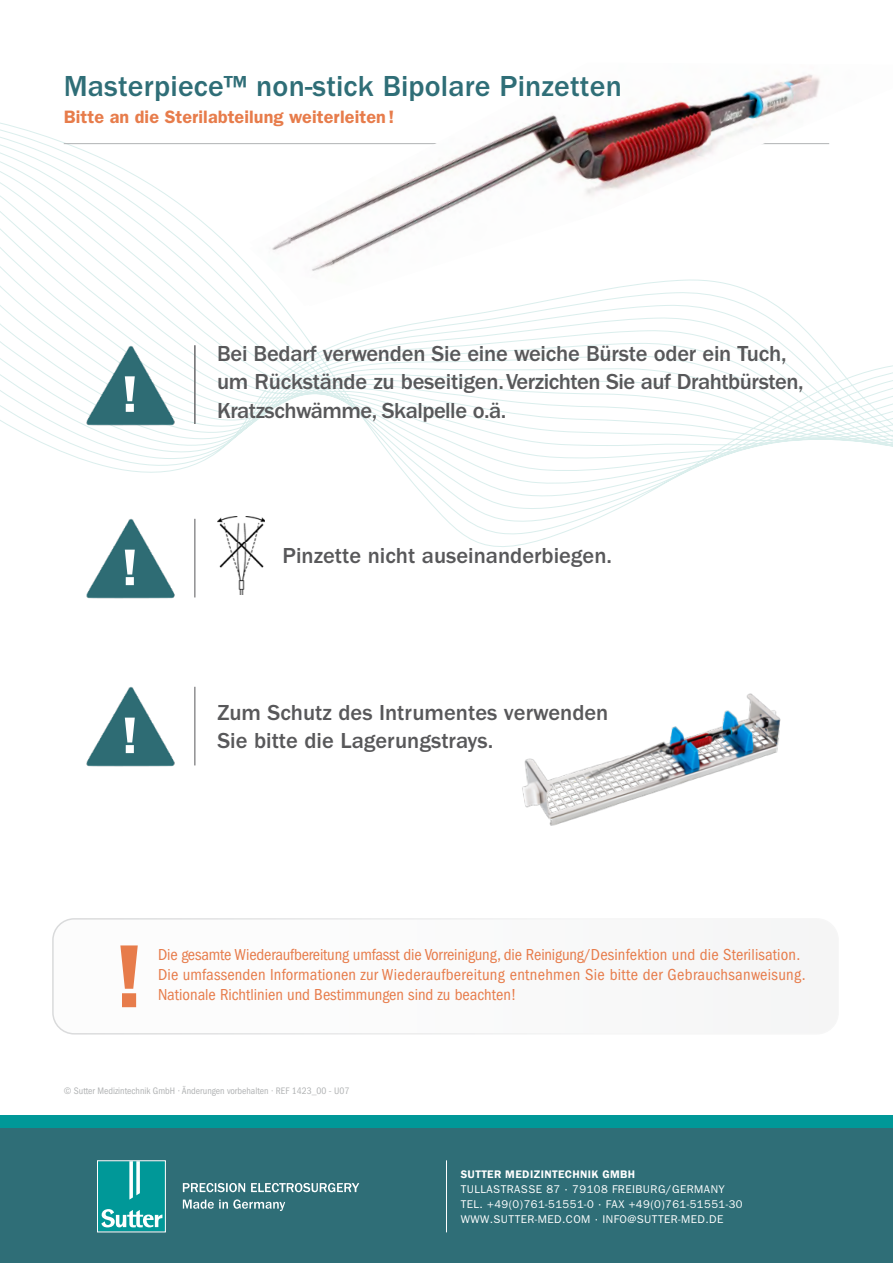
<style>
.page{position:relative;width:893px;height:1263px;background:#fff}
.page>*{position:absolute;margin:0;border:0;box-sizing:border-box;transform-origin:0 0}
.Head_Produkte{font:90px "Franklin Gothic LT Pro Dm";color:#e77c4b}
.Head_Produkte-2{font:51.75px "Franklin Gothic LT Pro Dm";color:#fff}
.t1{font:500 30px "ITC Franklin Gothic Std";letter-spacing:.005em;color:#2f6e77}
.t2{font:500 22.5px/28.5px "ITC Franklin Gothic Std";letter-spacing:-.01em;color:#58585a}
.t3{font:18px "Franklin Gothic LT Pro Dm";letter-spacing:.005em;color:#e77c4b}
.t4{font:condensed 16.5px/19.8px "ITC Franklin Gothic Std";letter-spacing:.01em;color:#e77c4b}
.BU_klein{font:11.25px "ITC Franklin Gothic Std";letter-spacing:.04em;color:#fff}
.BU_klein-2{font:600 11.25px "Franklin Gothic";letter-spacing:.04em;color:#fff}
.t5{font:condensed 9.75px "ITC Franklin Gothic Std";color:#b1b3b4}
</style>
<div class="page">
<svg style="left:0;top:122px;width:893px;height:436px"></svg>
<hr style="left:64px;top:143px;width:765px;height:1px;background:#b1b3b4">
<div style="left:0;top:1128px;width:893px;height:135px;background:#2f6e77"></div>
<div style="left:0;top:1115px;width:893px;height:13px;background:#009898"></div>
<div style="left:53px;top:919px;width:785px;height:115px;background:#fafafa;border-radius:21px"></div>
<div style="left:52px;top:918px;width:787px;height:116px;border:2px solid #fff;border-radius:21px"></div>
<img style="left:61px;top:319px;width:124px;height:137px">
<img style="left:61px;top:493px;width:128px;height:106px">
<img style="left:86px;top:686px;width:89px;height:81px">
<img style="left:250px;top:74px;width:643px;height:232px">
<img style="left:218px;top:516px;width:47px;height:79px">
<div style="left:98px;top:1161px;width:67px;height:70px;background:#009898"></div>
<svg style="left:129px;top:1162px;width:11px;height:37px"></svg>
<svg style="left:101px;top:1209px;width:61px;height:18px"></svg>
<div style="left:97px;top:1160px;width:69px;height:72px;border:1px solid #fff"></div>
<svg style="left:183px;top:1199px;width:102px;height:12px"></svg>
<svg style="left:183px;top:1183px;width:176px;height:9px"></svg>
<hr style="left:446px;top:1160px;width:1px;height:72px;background:#fff">
<hr style="left:194px;top:345px;width:1px;height:79px;background:#58585a">
<hr style="left:194px;top:519px;width:1px;height:78px;background:#58585a">
<hr style="left:194px;top:687px;width:1px;height:78px;background:#58585a">
<img style="left:522px;top:693px;width:259px;height:133px">
<p class="t1" style="left:64px;top:69px;width:560px">Masterpiece™ non-stick Bipolare Pinzetten</p>
<p class="t3" style="left:64px;top:106px;width:332px">Bitte an die Sterilabteilung weiterleiten!</p>
<p class="Head_Produkte-2" style="left:121px;top:363px;width:18px">!</p>
<p class="Head_Produkte-2" style="left:121px;top:537px;width:18px">!</p>
<p class="Head_Produkte-2" style="left:121px;top:705px;width:18px">!</p>
<p class="t2" style="left:217px;top:339px;width:588px">Bei Bedarf verwenden Sie eine weiche Bürste oder ein Tuch, um Rückstände zu beseitigen.Verzichten Sie auf Drahtbürsten,<br>Kratzschwämme, Skalpelle o.ä.</p>
<p class="t2" style="left:283px;top:542px;width:331px">Pinzette nicht auseinanderbiegen.</p>
<p class="t2" style="left:217px;top:698px;width:392px">Zum Schutz des Intrumentes verwenden</p>
<p class="t2" style="left:217px;top:727px;width:277px">Sie bitte die Lagerungstrays.</p>
<p class="Head_Produkte" style="left:115px;top:923px;width:30px">!</p>
<p class="t4" style="left:158px;top:945px;width:649px">Die gesamte Wiederaufbereitung umfasst die Vorreinigung, die Reinigung/Desinfektion und die Sterilisation.<br>Die umfassenden Informationen zur Wiederaufbereitung entnehmen Sie bitte der Gebrauchsanweisung.<br>Nationale Richtlinien und Bestimmungen sind zu beachten!</p>
<p class="t5" style="left:64px;top:1085px;width:287px">© Sutter Medizintechnik GmbH · Änderungen vorbehalten · REF 1423_00 - U07</p>
<p class="BU_klein-2" style="left:461px;top:1167px;width:176px">SUTTER MEDIZINTECHNIK GMBH</p>
<p class="BU_klein" style="left:461px;top:1182px;width:266px">TULLASTRASSE 87 · 79108 FREIBURG/GERMANY</p>
<p class="BU_klein" style="left:461px;top:1197px;width:283px">TEL. +49(0)761-51551-0 · FAX +49(0)761-51551-30</p>
<p class="BU_klein" style="left:461px;top:1212px;width:264px">WWW.SUTTER-MED.COM · INFO@SUTTER-MED.DE</p>
</div>
